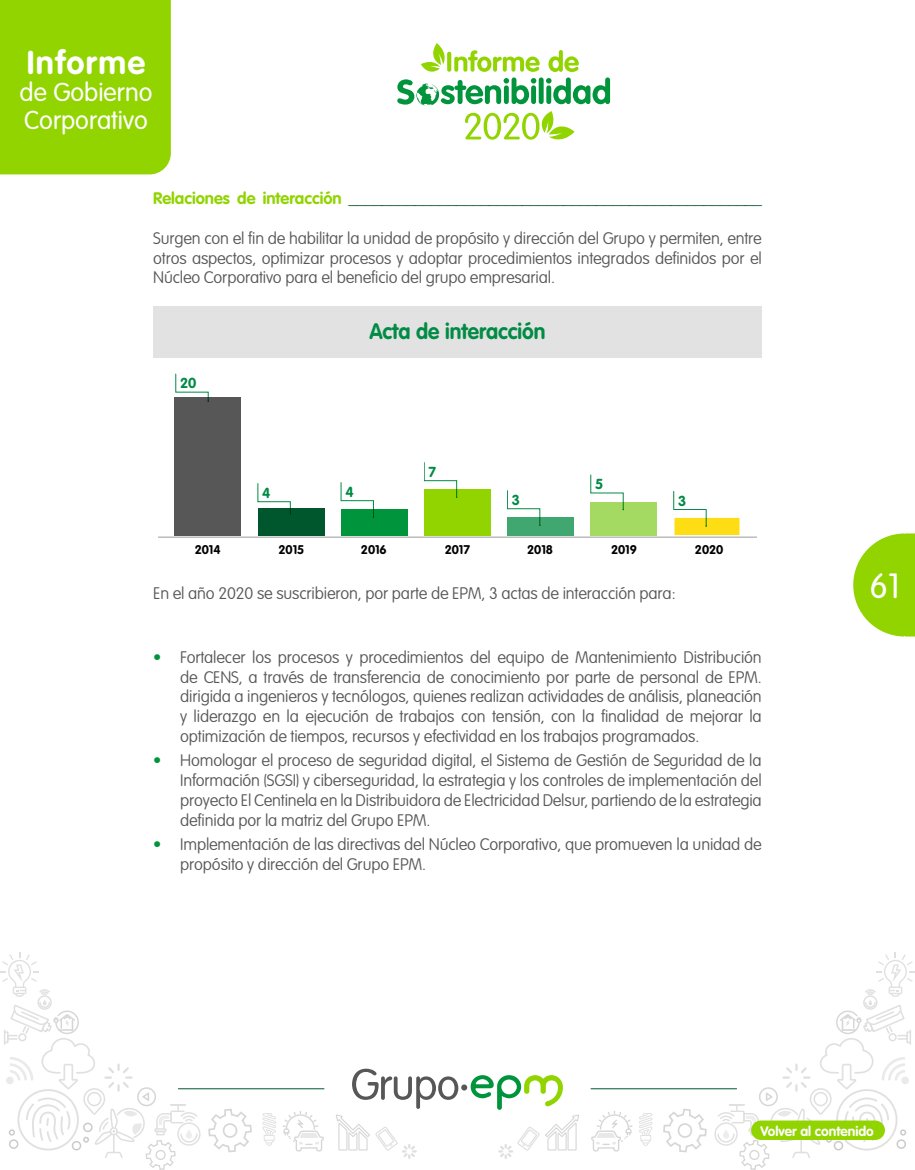
<style>
.page{position:relative;width:915px;height:1170px;background:#fff}
.page>*{position:absolute;margin:0;border:0;box-sizing:border-box;transform-origin:0 0}
.t1{font:300 34.5px "VAG Rounded Std";color:#fff}
.t2{font:700 32.55px "VAG Rounded Std";letter-spacing:.04em;color:#fff}
.t3{font:300 25.5px/27px "VAG Rounded Std";color:#fff}
.t4{font:700 22.05px "VAG Rounded";color:#018b45;scale:.95 1}
.t5{font:100 16.5px/19.8px "VAG Rounded Std";letter-spacing:-.01em;color:#575757;text-align:justify}
.t6{font:700 16.5px "VAG Rounded Std";color:#00572e}
.t7{font:700 14.25px "VAG Rounded";color:#018b45}
.t8{font:700 13.65px "VAG Rounded Std";color:#fff}
.t9{font:700 12.45px "VAG Rounded";letter-spacing:-.005em;color:#000}
.s1{color:#91d400}
.s2{color:#00943c}
</style>
<div class="page">
<svg style="left:591px;top:1111px;width:41px;height:40px"></svg>
<div style="left:714px;top:1122px;width:23px;height:23px;border:2px solid #9b9a9a;border-radius:50%"></div>
<svg style="left:663px;top:1109px;width:43px;height:43px"></svg>
<svg style="left:639px;top:1113px;width:13px;height:32px"></svg>
<svg style="left:716px;top:952px;width:198px;height:217px"></svg>
<svg style="left:282px;top:1111px;width:41px;height:40px"></svg>
<div style="left:177px;top:1122px;width:23px;height:23px;border:2px solid #9b9a9a;border-radius:50%"></div>
<svg style="left:208px;top:1109px;width:44px;height:43px"></svg>
<svg style="left:262px;top:1113px;width:14px;height:32px"></svg>
<svg style="left:0;top:952px;width:199px;height:217px"></svg>
<div style="left:0;top:0;width:171px;height:174px;background:#91d400"></div>
<svg style="left:397px;top:43px;width:213px;height:97px"></svg>
<svg style="left:336px;top:1068px;width:243px;height:90px"></svg>
<hr style="left:590px;top:1088px;width:146px;height:1px;background:#00572e">
<hr style="left:178px;top:1088px;width:146px;height:1px;background:#00572e">
<div style="left:750px;top:1120px;width:134px;height:19px;background:#91d400;border-radius:10px"></div>
<div style="left:153px;top:306px;width:608px;height:52px;background:#e2e2e2"></div>
<div style="left:175px;top:398px;width:66px;height:137px;background:#575757"></div>
<div style="left:258px;top:508px;width:66px;height:27px;background:#00572e"></div>
<div style="left:341px;top:509px;width:66px;height:26px;background:#00943c"></div>
<div style="left:424px;top:489px;width:66px;height:46px;background:#91d400"></div>
<div style="left:507px;top:517px;width:66px;height:18px;background:#41a770"></div>
<div style="left:590px;top:502px;width:67px;height:33px;background:#a4da62"></div>
<div style="left:673px;top:517px;width:67px;height:18px;background:#ffdd15"></div>
<div style="left:672px;top:516px;width:68px;height:20px;border:2px solid #fff"></div>
<hr style="left:158px;top:536px;width:598px;height:2px;background:#bcbcbc">
<svg style="left:175px;top:374px;width:34px;height:28px"></svg>
<svg style="left:257px;top:483px;width:34px;height:31px"></svg>
<svg style="left:341px;top:482px;width:33px;height:36px"></svg>
<svg style="left:424px;top:462px;width:33px;height:36px"></svg>
<svg style="left:507px;top:490px;width:33px;height:36px"></svg>
<svg style="left:590px;top:474px;width:33px;height:36px"></svg>
<svg style="left:673px;top:491px;width:33px;height:35px"></svg>
<svg style="left:853px;top:533px;width:61px;height:104px"></svg>
<h2 class="t2" style="left:27px;top:44px;width:120px">Informe</h2>
<h3 class="t3" style="left:19px;top:80px;width:134px">de Gobierno<br>Corporativo</h3>
<p class="t6" style="left:153px;top:189px;width:610px"><span class="s1">Relaciones de interacción</span> __________________________________________________</p>
<p class="t5" style="left:153px;top:229px;width:610px">Surgen con el fin de habilitar la unidad de propósito y dirección del Grupo y permiten, entre otros aspectos, optimizar procesos y adoptar procedimientos integrados definidos por el Núcleo Corporativo para el beneficio del grupo empresarial.</p>
<h3 class="t4" style="left:369px;top:318px;width:187px">Acta de interacción</h3>
<p class="t7" style="left:180px;top:375px;width:18px">20</p>
<p class="t7" style="left:262px;top:484px;width:10px">4</p>
<p class="t7" style="left:345px;top:483px;width:10px">4</p>
<p class="t7" style="left:428px;top:463px;width:9px">7</p>
<p class="t7" style="left:511px;top:491px;width:10px">3</p>
<p class="t7" style="left:595px;top:475px;width:10px">5</p>
<p class="t7" style="left:678px;top:492px;width:10px">3</p>
<p class="t9" style="left:195px;top:542px;width:27px">2014</p>
<p class="t9" style="left:278px;top:542px;width:27px">2015</p>
<p class="t9" style="left:361px;top:542px;width:27px">2016</p>
<p class="t9" style="left:444px;top:542px;width:27px">2017</p>
<p class="t9" style="left:527px;top:542px;width:27px">2018</p>
<p class="t9" style="left:611px;top:542px;width:27px">2019</p>
<p class="t9" style="left:694px;top:542px;width:30px">2020</p>
<p class="t5" style="left:153px;top:584px;width:523px">En el año 2020 se suscribieron, por parte de EPM, 3 actas de interacción para:</p>
<p class="t5" style="left:180px;top:647px;width:583px;text-indent:-27px"><span class="s2">•</span> Fortalecer los procesos y procedimientos del equipo de Mantenimiento Distribución de CENS, a través de transferencia de conocimiento por parte de personal de EPM. dirigida a ingenieros y tecnólogos, quienes realizan actividades de análisis, planeación y liderazgo en la ejecución de trabajos con tensión, con la finalidad de mejorar la optimización de tiempos, recursos y efectividad en los trabajos programados.</p>
<p class="t5" style="left:180px;top:751px;width:583px;text-indent:-27px"><span class="s2">•</span> Homologar el proceso de seguridad digital, el Sistema de Gestión de Seguridad de la Información (SGSI) y ciberseguridad, la estrategia y los controles de implementación del proyecto El Centinela en la Distribuidora de Electricidad Delsur, partiendo de la estrategia definida por la matriz del Grupo EPM.</p>
<p class="t5" style="left:180px;top:834px;width:583px;text-indent:-27px"><span class="s2">•</span> Implementación de las directivas del Núcleo Corporativo, que promueven la unidad de propósito y dirección del Grupo EPM.</p>
<h1 class="t1" style="left:869px;top:566px;width:32px">61</h1>
<p class="t8" style="left:760px;top:1122px;width:115px">Volver al contenido</p>
</div>
